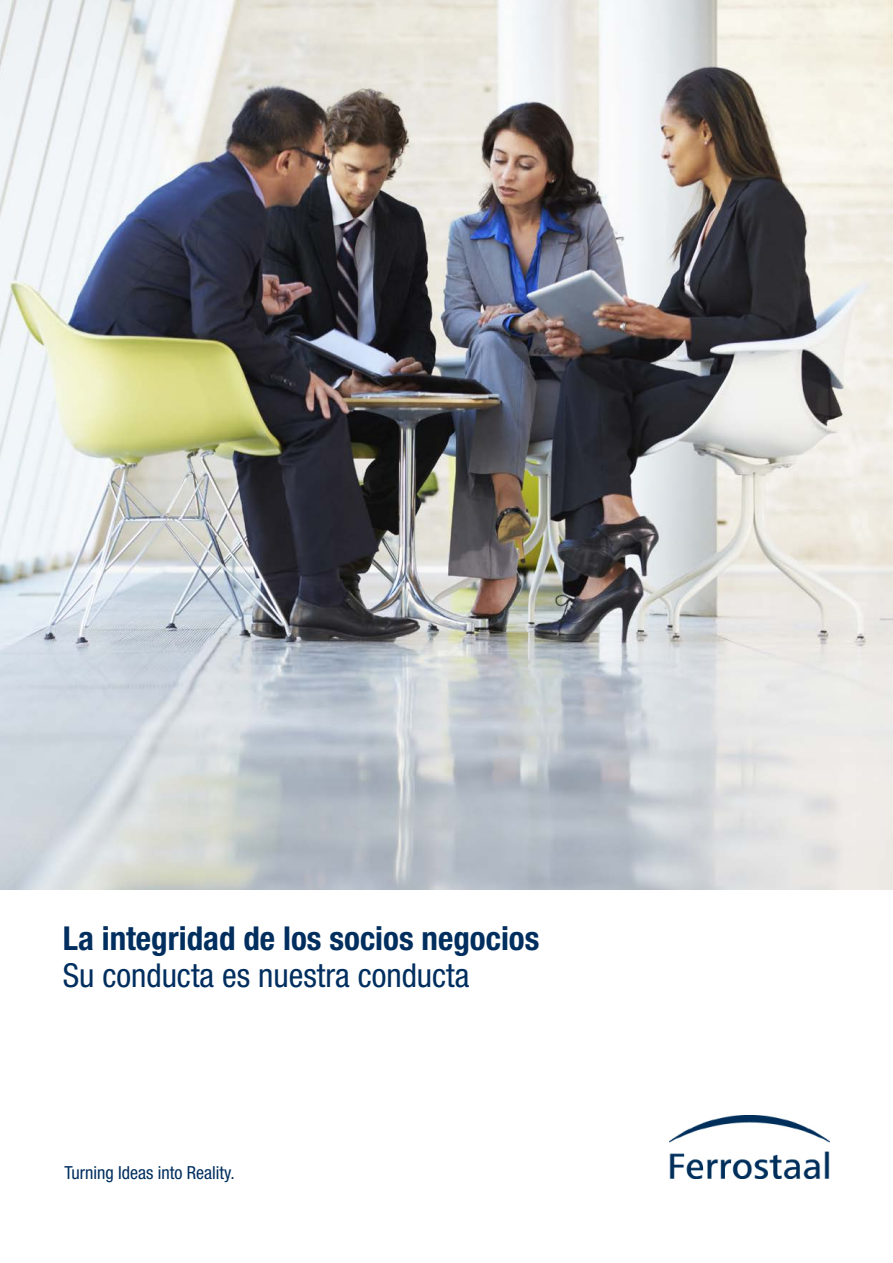
<style>
.page{position:relative;width:893px;height:1263px;background:#fff}
.page>*{position:absolute;margin:0;border:0;box-sizing:border-box;transform-origin:0 0}
.t1{font:700 condensed 33px "Helvetica Neue LT";color:#002e5e}
.t2{font:condensed 33px "Helvetica Neue LT";color:#002e5e}
.t3{font:condensed 18px "Helvetica Neue LT";color:#002e5e}
</style>
<div class="page">
<img style="left:0;top:0;width:893px;height:890px">
<img style="left:670px;top:1115px;width:159px;height:64px">
<p class="t1" style="left:63px;top:918px;width:478px">La integridad de los socios negocios</p>
<p class="t2" style="left:63px;top:957px;width:408px">Su conducta es nuestra conducta</p>
<p class="t3" style="left:65px;top:1162px;width:172px">Turning Ideas into Reality.</p>
</div>
